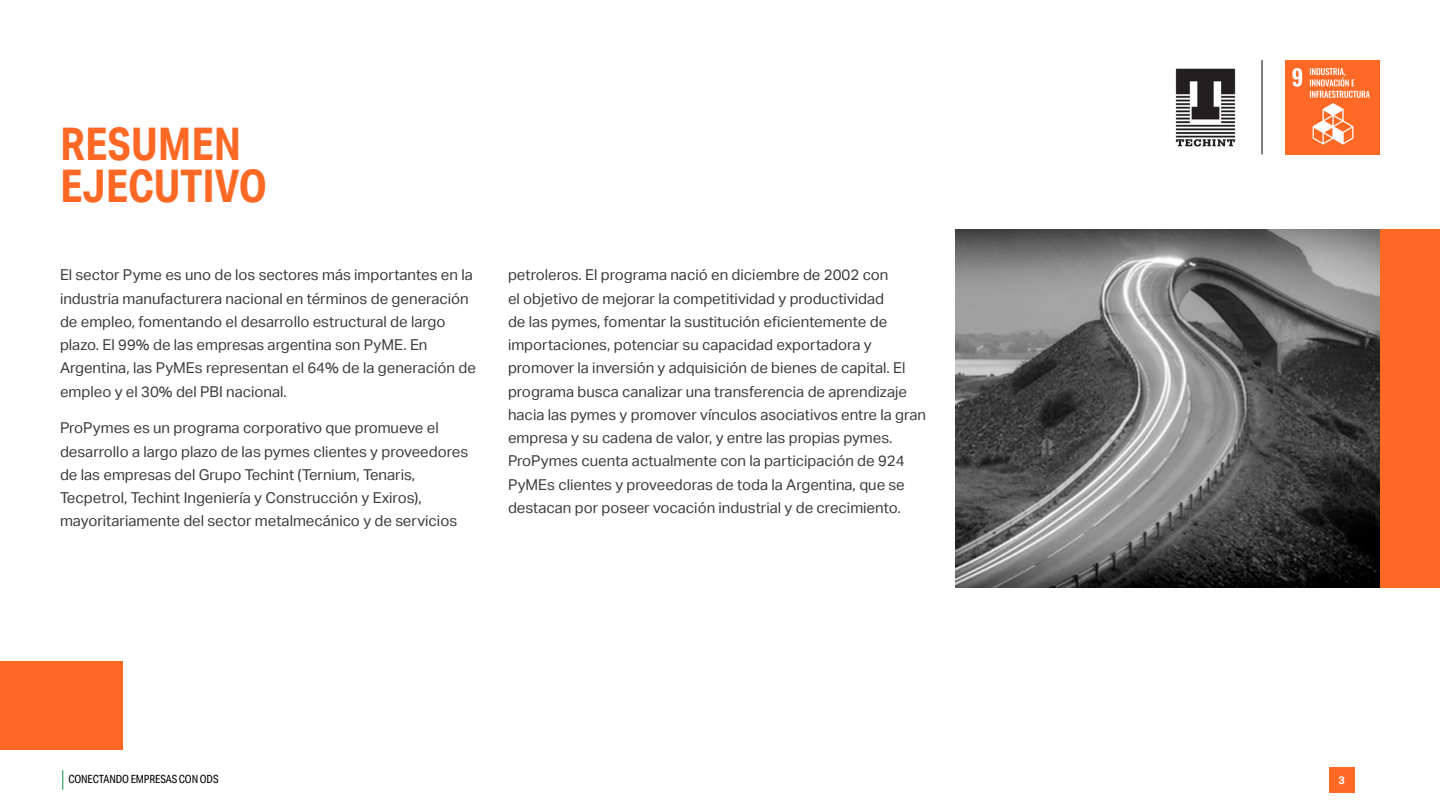
<style>
.page{position:relative;width:1440px;height:810px;background:#fff}
.page>*{position:absolute;margin:0;border:0;box-sizing:border-box;transform-origin:0 0}
.t1{font:700 45px/42.8px "Aktiv Grotesk Cd";color:#fd6925}
.t2{font:15px/23.2px "Aktiv Grotesk";color:#3c3c3b}
.t3{font:11.25px "Aktiv Grotesk Cd";letter-spacing:-.01em;color:#000}
.t4{font:700 10.88px "Aktiv Grotesk";color:#fff}
</style>
<div class="page">
<svg style="left:62px;top:770px;width:1px;height:20px"></svg>
<div style="left:1329px;top:767px;width:25px;height:26px;background:#fd6925"></div>
<img style="left:1285px;top:60px;width:95px;height:95px">
<hr style="left:1262px;top:60px;width:1px;height:94px;background:#000">
<img style="left:1175px;top:68px;width:61px;height:79px">
<img style="left:956px;top:229px;width:424px;height:359px">
<div style="left:1380px;top:229px;width:60px;height:359px;background:#fd6925"></div>
<div style="left:0;top:661px;width:123px;height:89px;background:#fd6925"></div>
<p class="t1" style="left:60px;top:122px;width:209px">RESUMEN<br>EJECUTIVO</p>
<p class="t2" style="left:60px;top:263px;width:417px">El sector Pyme es uno de los sectores más importantes en la industria manufacturera nacional en términos de generación de empleo, fomentando el desarrollo estructural de largo plazo. El 99% de las empresas argentina son PyME. En Argentina, las PyMEs representan el 64% de la generación de empleo y el 30% del PBI nacional.</p>
<p class="t2" style="left:60px;top:416px;width:410px">ProPymes es un programa corporativo que promueve el desarrollo a largo plazo de las pymes clientes y proveedores de las empresas del Grupo Techint (Ternium, Tenaris, Tecpetrol, Techint Ingeniería y Construcción y Exiros), mayoritariamente del sector metalmecánico y de servicios</p>
<p class="t2" style="left:508px;top:263px;width:419px">petroleros. El programa nació en diciembre de 2002 con<br>el objetivo de mejorar la competitividad y productividad<br>de las pymes, fomentar la sustitución eficientemente de importaciones, potenciar su capacidad exportadora y promover la inversión y adquisición de bienes de capital. El programa busca canalizar una transferencia de aprendizaje hacia las pymes y promover vínculos asociativos entre la gran empresa y su cadena de valor, y entre las propias pymes.<br>ProPymes cuenta actualmente con la participación de 924<br>PyMEs clientes y proveedoras de toda la Argentina, que se destacan por poseer vocación industrial y de crecimiento.</p>
<p class="t3" style="left:68px;top:773px;width:152px">CONECTANDO EMPRESAS CON ODS</p>
<p class="t4" style="left:1338px;top:774px;width:8px">3</p>
</div>
